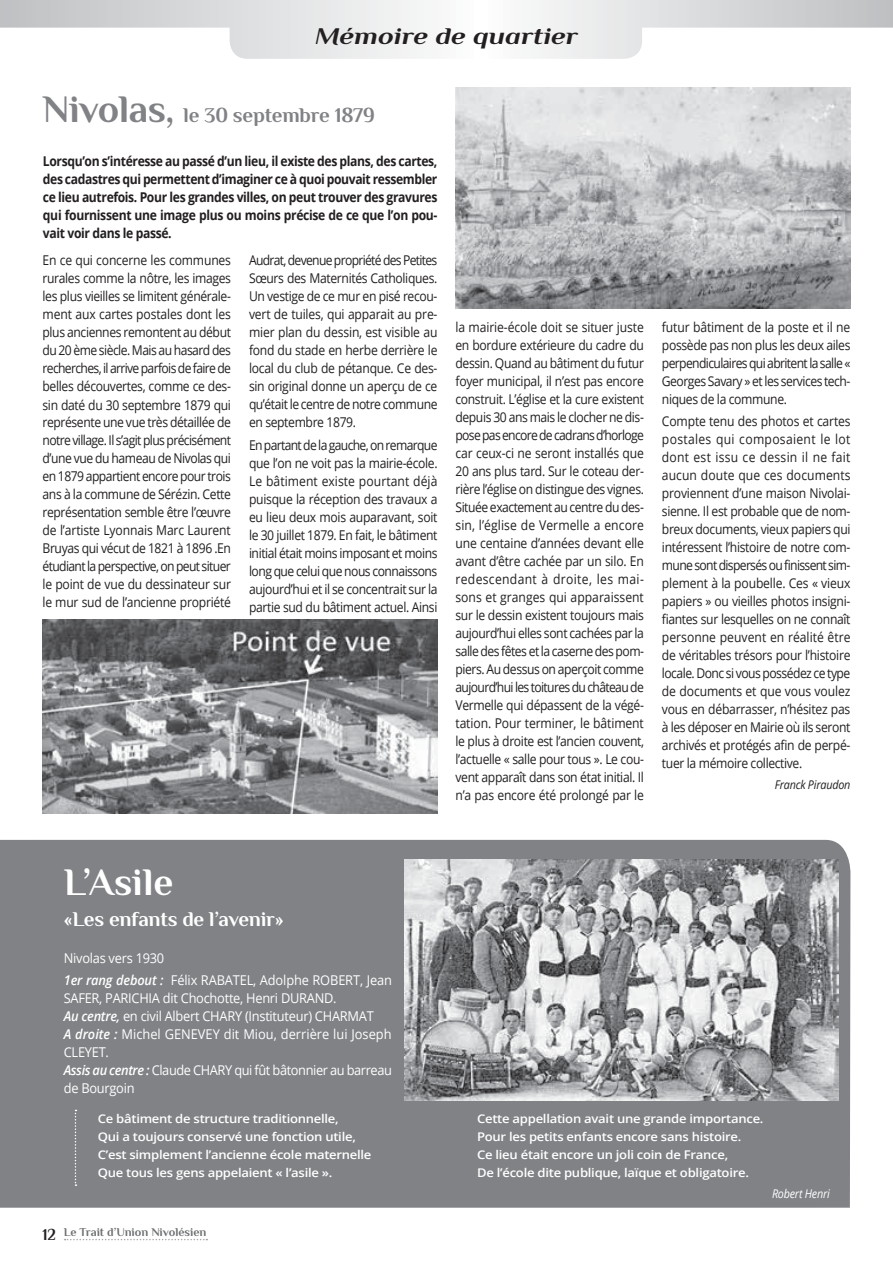
<style>
.page{position:relative;width:893px;height:1263px;background:#fff}
.page>*{position:absolute;margin:0;border:0;box-sizing:border-box;transform-origin:0 0}
.t1{font:700 39px "Philosopher";color:#fff}
.t2{font:italic 700 24px "Philosopher";color:#231f20;scale:1.2 1}
.t3{font:700 21px "Philosopher";letter-spacing:-.01em;color:#808285}
.t4{font:700 21px "Philosopher";letter-spacing:-.01em;color:#fff}
.t5{font:13.5px/18px "Open Sans";letter-spacing:-.03em;color:#231f20;text-align:justify;scale:.9 1}
.t6{font:700 13.5px/18px "Open Sans";letter-spacing:-.025em;color:#231f20;text-align:justify;scale:.9 1}
.t7{font:13.5px/18px "Open Sans";letter-spacing:-.02em;color:#fff;scale:.95 1}
.t8{font:600 12px/18px "Open Sans";letter-spacing:-.02em;color:#fff;scale:1.09 1}
.t9{font:700 12px "Philosopher";color:#6d6f71}
.t10{font:italic 12px "Open Sans";letter-spacing:-.02em;color:#231f20;scale:.9 1}
.t11{font:italic 12px "Open Sans";letter-spacing:-.02em;color:#fff;scale:.9 1}
.s1{font-size:39px}
.s2{font-weight:600;font-style:italic}
.s3{font-size:16.5px;color:#231f20}
</style>
<div class="page">
<svg style="left:65px;top:1239px;width:142px;height:1px"></svg>
<svg style="left:0;top:0;width:893px;height:59px"></svg>
<img style="left:43px;top:620px;width:394px;height:193px">
<img style="left:456px;top:87px;width:394px;height:222px">
<div style="left:0;top:840px;width:850px;height:368px;background:#808285"></div>
<img style="left:404px;top:860px;width:434px;height:241px">
<svg style="left:75px;top:1110px;width:1px;height:76px"></svg>
<h2 class="t2" style="left:315px;top:19px;width:221px">Mémoire de quartier</h2>
<h3 class="t3" style="left:43px;top:101px;width:334px"><span class="s1">Nivolas,</span> le 30 septembre 1879</h3>
<p class="t6" style="left:43px;top:152px;width:440px">Lorsqu’on s’intéresse au passé d’un lieu, il existe des plans, des cartes, des cadastres qui permettent d’imaginer ce à quoi pouvait ressembler ce lieu autrefois. Pour les grandes villes, on peut trouver des gravures qui fournissent une image plus ou moins précise de ce que l’on pou&shy;vait voir dans le passé.</p>
<p class="t5" style="left:43px;top:251px;width:211px">En ce qui concerne les communes rurales comme la nôtre, les images les plus vieilles se limitent générale&shy;ment aux cartes postales dont les plus anciennes remontent au début du 20 ème siècle. Mais au hasard des recherches, il arrive parfois de faire de belles découvertes, comme ce des&shy;sin daté du 30 septembre 1879 qui représente une vue très détaillée de notre village. Il s’agit plus précisément d’une vue du hameau de Nivolas qui en 1879 appartient encore pour trois ans à la commune de Sérézin. Cette représentation semble être l’œuvre de l’artiste Lyonnais Marc Laurent Bruyas qui vécut de 1821 à 1896 .En étudiant la perspective, on peut situer le point de vue du dessinateur sur le mur sud de l’ancienne propriété</p>
<p class="t5" style="left:249px;top:251px;width:211px">Audrat, devenue propriété des Petites Sœurs des Maternités Catholiques.<br>Un vestige de ce mur en pisé recou&shy;vert de tuiles, qui apparait au pre&shy;mier plan du dessin, est visible au fond du stade en herbe derrière le local du club de pétanque. Ce des&shy;sin original donne un aperçu de ce qu’était le centre de notre commune en septembre 1879.</p>
<p class="t5" style="left:249px;top:435px;width:211px">En partant de la gauche, on remarque que l’on ne voit pas la mairie-école.<br>Le bâtiment existe pourtant déjà puisque la réception des travaux a eu lieu deux mois auparavant, soit le 30 juillet 1879. En fait, le bâtiment initial était moins imposant et moins long que celui que nous connaissons aujourd’hui et il se concentrait sur la partie sud du bâtiment actuel. Ainsi</p>
<p class="t5" style="left:455px;top:317px;width:211px">la mairie-école doit se situer juste en bordure extérieure du cadre du dessin. Quand au bâtiment du futur foyer municipal, il n’est pas encore construit. L’église et la cure existent depuis 30 ans mais le clocher ne dis&shy;pose pas encore de cadrans d’horloge car ceux-ci ne seront installés que 20 ans plus tard. Sur le coteau der&shy;rière l’église on distingue des vignes.<br>Située exactement au centre du des&shy;sin, l’église de Vermelle a encore une centaine d’années devant elle avant d’être cachée par un silo. En redescendant à droite, les mai&shy;sons et granges qui apparaissent sur le dessin existent toujours mais aujourd’hui elles sont cachées par la salle des fêtes et la caserne des pom&shy;piers. Au dessus on aperçoit comme aujourd’hui les toitures du château de Vermelle qui dépassent de la végé&shy;tation. Pour terminer, le bâtiment le plus à droite est l’ancien couvent, l’actuelle « salle pour tous ». Le cou&shy;vent apparaît dans son état initial. Il n’a pas encore été prolongé par le</p>
<p class="t5" style="left:662px;top:317px;width:211px">futur bâtiment de la poste et il ne possède pas non plus les deux ailes perpendiculaires qui abritent la salle « Georges Savary » et les services tech&shy;niques de la commune.</p>
<p class="t5" style="left:662px;top:412px;width:211px">Compte tenu des photos et cartes postales qui composaient le lot dont est issu ce dessin il ne fait aucun doute que ces documents proviennent d’une maison Nivolai&shy;sienne. Il est probable que de nom&shy;breux documents, vieux papiers qui intéressent l’histoire de notre com&shy;mune sont dispersés ou finissent sim&shy;plement à la poubelle. Ces « vieux papiers » ou vieilles photos insigni&shy;fiantes sur lesquelles on ne connaît personne peuvent en réalité être de véritables trésors pour l’histoire locale. Donc si vous possédez ce type de documents et que vous voulez vous en débarrasser, n’hésitez pas à les déposer en Mairie où ils seront archivés et protégés afin de perpé&shy;tuer la mémoire collective.</p>
<p class="t10" style="left:775px;top:776px;width:86px">Franck Piraudon</p>
<h1 class="t1" style="left:64px;top:856px;width:111px">L’Asile</h1>
<h3 class="t4" style="left:64px;top:905px;width:221px">«Les enfants de l’avenir»</h3>
<p class="t7" style="left:64px;top:946px;width:347px;line-height:22.2px">Nivolas vers 1930<br><span class="s2">1er rang debout :</span> Félix RABATEL, Adolphe ROBERT, Jean</p>
<p class="t7" style="left:64px;top:989px;width:347px">SAFER, PARICHIA dit Chochotte, Henri DURAND.<br><span class="s2">Au centre,</span> en civil Albert CHARY (Instituteur) CHARMAT<br><span class="s2">A droite :</span> Michel GENEVEY dit Miou, derrière lui Joseph CLEYET.<br><span class="s2">Assis au centre :</span> Claude CHARY qui fût bâtonnier au barreau de Bourgoin</p>
<p class="t8" style="left:98px;top:1109px;width:253px">Ce bâtiment de structure traditionnelle,<br>Qui a toujours conservé une fonction utile, C’est simplement l’ancienne école maternelle Que tous les gens appelaient « l’asile ».</p>
<p class="t8" style="left:477px;top:1109px;width:264px">Cette appellation avait une grande importance.<br>Pour les petits enfants encore sans histoire.<br>Ce lieu était encore un joli coin de France,<br>De l’école dite publique, laïque et obligatoire.</p>
<p class="t11" style="left:772px;top:1185px;width:66px">Robert Henri</p>
<p class="t9" style="left:43px;top:1224px;width:165px"><span class="s3">12</span> Le Trait d’Union Nivolésien</p>
</div>
